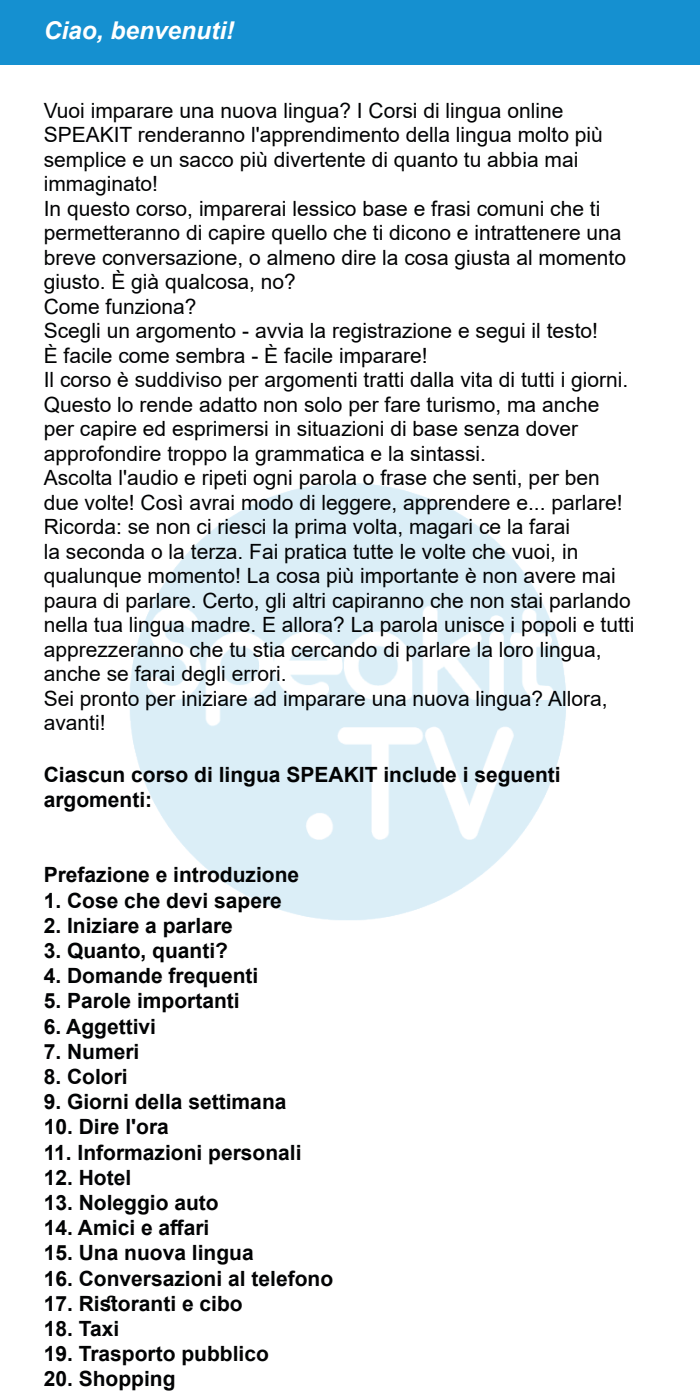
<style>
.page{position:relative;width:700px;height:1400px;background:#fff}
.page>*{position:absolute;margin:0;border:0;box-sizing:border-box;transform-origin:0 0}
.T1_parag{font:italic 700 24.5px "Arial";color:#fff}
.Text_ALL{font:21px/24.5px "Arial";color:#020304}
.t1{font:700 21px/25.2px "Arial";color:#020304}
.T1_parag_TOC{font:21px/24.5px "Arial";color:#020304}
</style>
<div class="page">
<img style="left:130px;top:483px;width:436px;height:437px">
<div style="left:0;top:0;width:700px;height:65px;background:#1590d0"></div>
<p class="T1_parag" style="left:44px;top:14px;width:192px">Ciao, benvenuti!</p>
<p class="T1_parag_TOC" style="left:44px;top:98px;width:561px">Vuoi imparare una nuova lingua? I Corsi di lingua online SPEAKIT renderanno 'l apprendimento della lingua molto più semplice e un sacco più divertente di quanto tu abbia mai immaginato!</p>
<p class="Text_ALL" style="left:44px;top:196px;width:584px">In questo corso, imparerai lessico base e frasi comuni che ti permetteranno di capire quello che ti dicono e intrattenere una breve conversazione o, almeno dire la cosa giusta al momento giusto È. già qualcosa, no?</p>
<p class="Text_ALL" style="left:44px;top:294px;width:154px">Come funziona?</p>
<p class="Text_ALL" style="left:44px;top:318px;width:556px">Scegli un argomento - avvia la registrazione e segui il testo!</p>
<p class="Text_ALL" style="left:44px;top:343px;width:385px">È facile come sembra È- facile imparare!</p>
<p class="Text_ALL" style="left:44px;top:367px;width:586px">Il corso è suddiviso per argomenti tratti dalla vita di tutti i giorni.<br>Questo lo rende adatto non solo per fare turismo, ma anche per capire ed esprimersi in situazioni di base senza dover approfondire troppo la grammatica lae sintassi.</p>
<p class="Text_ALL" style="left:44px;top:465px;width:592px">Ascolta 'l audio e ripeti ogni parola o frase che senti, per ben due volte! Così avrai modo di leggere, apprendere e... parlare!<br>Ricorda: se non ci riesci la prima volta, magari ce la farai<br>la seconda lao terza. Fai pratica tutte le volte che vuoi in, qualunque momento! La cosa più importante è non avere mai paura di parlare. Certo, gli altri capiranno che non stai parlando nella tua lingua madre E. allora? La parola unisce i popoli e tutti apprezzeranno che tu stia cercando di parlare la loro lingua, anche se farai degli errori.</p>
<p class="Text_ALL" style="left:44px;top:686px;width:565px">Sei pronto per iniziare ad imparare una nuova lingua? Allora, avanti!</p>
<p class="t1" style="left:44px;top:762px;width:518px">Ciascun corso di lingua SPEAKIT include i seguenti argomenti:</p>
<p class="t1" style="left:44px;top:863px;width:257px">Prefazione e introduzione</p>
<p class="t1" style="left:44px;top:888px;width:240px">1. Cose che devi sapere</p>
<p class="t1" style="left:44px;top:913px;width:191px">2. Iniziare a parlare</p>
<p class="t1" style="left:44px;top:938px;width:186px">3. Quanto, quanti?</p>
<p class="t1" style="left:44px;top:964px;width:216px">4. Domande frequenti</p>
<p class="t1" style="left:44px;top:989px;width:198px">5. Parole importanti</p>
<p class="t1" style="left:44px;top:1014px;width:114px">6. Aggettivi</p>
<p class="t1" style="left:44px;top:1039px;width:97px">7. Numeri</p>
<p class="t1" style="left:44px;top:1064px;width:86px">8. Colori</p>
<p class="t1" style="left:44px;top:1090px;width:244px">9. Giorni della settimana</p>
<p class="t1" style="left:44px;top:1115px;width:127px">10. Dire 'l ora</p>
<p class="t1" style="left:44px;top:1140px;width:259px">11. Informazioni personali</p>
<p class="t1" style="left:44px;top:1165px;width:89px">12. Hotel</p>
<p class="t1" style="left:44px;top:1190px;width:177px">13. Noleggio auto</p>
<p class="t1" style="left:44px;top:1216px;width:167px">14. Amici e affari</p>
<p class="t1" style="left:44px;top:1241px;width:212px">15. Una nuova lingua</p>
<p class="t1" style="left:44px;top:1266px;width:291px">16. Conversazioni al telefono</p>
<p class="t1" style="left:44px;top:1291px;width:200px">17. Ristoranti e cibo</p>
<p class="t1" style="left:44px;top:1316px;width:77px">18. Taxi</p>
<p class="t1" style="left:44px;top:1342px;width:227px">19. Trasporto pubblico</p>
<p class="t1" style="left:44px;top:1367px;width:133px">20. Shopping</p>
</div>
